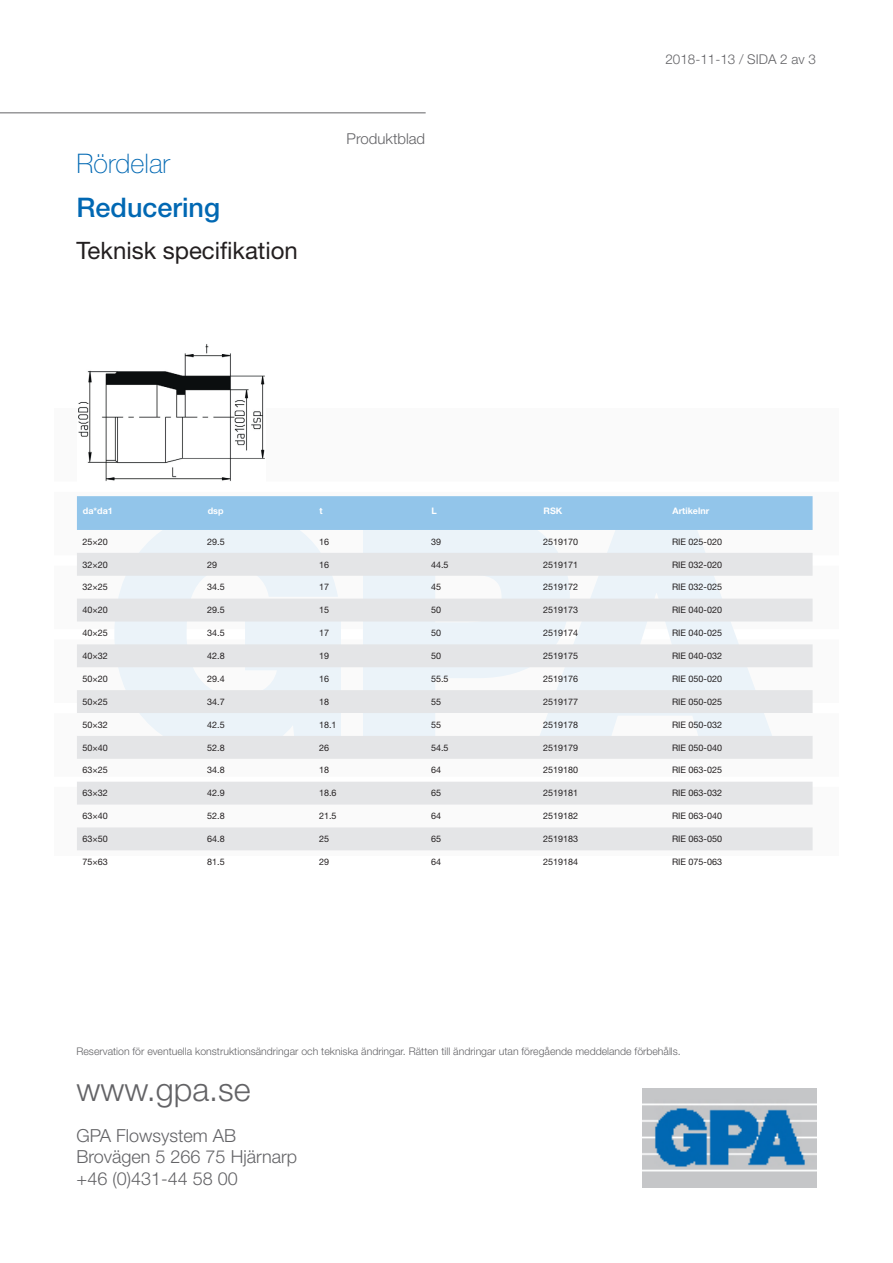
<style>
.page{position:relative;width:893px;height:1263px;background:#fff}
.page>*{position:absolute;margin:0;border:0;box-sizing:border-box;transform-origin:0 0}
.t1{font:300 32.4px "Helvetica Neue LT Std";color:#636366}
.t2{font:500 27px "Helvetica Neue LT Std";color:#0168b3}
.t3{font:100 27px "Helvetica Neue LT Std";color:#0168b3}
.t4{font:24px "Helvetica Neue LT Std";color:#231f20}
.t5{font:300 18px/21.6px "Helvetica Neue LT Std";color:#636366}
.t6{font:300 15px "Helvetica Neue LT Std";color:#636366}
.t7{font:300 13.5px "Helvetica Neue LT Std";color:#636366}
.t8{font:300 10.5px "Helvetica Neue LT Std";color:#636366}
.t9{font:9px "Helvetica Neue LT Std";color:#231f20}
.t10{font:700 9px "Helvetica Neue LT Std";color:#fff}
</style>
<div class="page">
<div style="left:54px;top:408px;width:785px;height:447px;background:#fafafa"></div>
<div style="left:54px;top:777px;width:785px;height:10px;background:#fff"></div>
<div style="left:54px;top:703px;width:785px;height:10px;background:#fff"></div>
<div style="left:54px;top:629px;width:785px;height:10px;background:#fff"></div>
<div style="left:54px;top:555px;width:785px;height:11px;background:#fff"></div>
<div style="left:54px;top:482px;width:785px;height:10px;background:#fff"></div>
<svg style="left:139px;top:530px;width:182px;height:23px;fill:#ebf3f9"></svg>
<div style="left:363px;top:530px;width:172px;height:23px;background:#ebf3f9"></div>
<svg style="left:535px;top:530px;width:170px;height:23px;fill:#ebf3f9"></svg>
<hr style="left:0;top:112px;width:426px;height:1px;background:#636366">
<img style="left:643px;top:1088px;width:173px;height:99px">
<div style="left:77px;top:496px;width:736px;height:34px;background:#92c5ea"></div>
<svg style="left:77px;top:553px;width:736px;height:297px;fill:#e4e5e7"></svg>
<img style="left:78px;top:344px;width:187px;height:137px">
<h2 class="t3" style="left:77px;top:148px;width:95px">Rördelar</h2>
<h2 class="t2" style="left:77px;top:191px;width:145px">Reducering</h2>
<h3 class="t4" style="left:77px;top:236px;width:223px">Teknisk specifikation</h3>
<h3 class="t6" style="left:347px;top:129px;width:80px">Produktblad</h3>
<h3 class="t7" style="left:665px;top:51px;width:152px">2018-11-13 / SIDA 2 av 3</h3>
<p class="t10" style="left:83px;top:505px;width:31px">da*da1</p>
<p class="t10" style="left:208px;top:505px;width:17px">dsp</p>
<p class="t10" style="left:320px;top:505px;width:5px">t</p>
<p class="t10" style="left:432px;top:505px;width:7px">L</p>
<p class="t10" style="left:544px;top:505px;width:20px">RSK</p>
<p class="t10" style="left:673px;top:505px;width:38px">Artikelnr</p>
<p class="t9" style="left:82px;top:536px;width:27px">25×20</p>
<p class="t9" style="left:207px;top:536px;width:19px">29.5</p>
<p class="t9" style="left:319px;top:536px;width:12px">16</p>
<p class="t9" style="left:431px;top:536px;width:12px">39</p>
<p class="t9" style="left:543px;top:536px;width:37px">2519170</p>
<p class="t9" style="left:672px;top:536px;width:52px">RIE 025-020</p>
<p class="t9" style="left:82px;top:559px;width:27px">32×20</p>
<p class="t9" style="left:207px;top:559px;width:12px">29</p>
<p class="t9" style="left:319px;top:559px;width:12px">16</p>
<p class="t9" style="left:431px;top:559px;width:19px">44.5</p>
<p class="t9" style="left:543px;top:559px;width:37px">2519171</p>
<p class="t9" style="left:672px;top:559px;width:52px">RIE 032-020</p>
<p class="t9" style="left:82px;top:582px;width:27px">32×25</p>
<p class="t9" style="left:207px;top:582px;width:19px">34.5</p>
<p class="t9" style="left:319px;top:582px;width:12px">17</p>
<p class="t9" style="left:431px;top:582px;width:12px">45</p>
<p class="t9" style="left:543px;top:582px;width:37px">2519172</p>
<p class="t9" style="left:672px;top:582px;width:52px">RIE 032-025</p>
<p class="t9" style="left:82px;top:605px;width:27px">40×20</p>
<p class="t9" style="left:207px;top:605px;width:19px">29.5</p>
<p class="t9" style="left:319px;top:605px;width:12px">15</p>
<p class="t9" style="left:431px;top:605px;width:12px">50</p>
<p class="t9" style="left:543px;top:605px;width:37px">2519173</p>
<p class="t9" style="left:672px;top:605px;width:52px">RIE 040-020</p>
<p class="t9" style="left:82px;top:627px;width:27px">40×25</p>
<p class="t9" style="left:207px;top:627px;width:19px">34.5</p>
<p class="t9" style="left:319px;top:627px;width:12px">17</p>
<p class="t9" style="left:431px;top:627px;width:12px">50</p>
<p class="t9" style="left:543px;top:627px;width:37px">2519174</p>
<p class="t9" style="left:672px;top:627px;width:52px">RIE 040-025</p>
<p class="t9" style="left:82px;top:650px;width:27px">40×32</p>
<p class="t9" style="left:207px;top:650px;width:19px">42.8</p>
<p class="t9" style="left:319px;top:650px;width:12px">19</p>
<p class="t9" style="left:431px;top:650px;width:12px">50</p>
<p class="t9" style="left:543px;top:650px;width:37px">2519175</p>
<p class="t9" style="left:672px;top:650px;width:52px">RIE 040-032</p>
<p class="t9" style="left:82px;top:673px;width:27px">50×20</p>
<p class="t9" style="left:207px;top:673px;width:19px">29.4</p>
<p class="t9" style="left:319px;top:673px;width:12px">16</p>
<p class="t9" style="left:431px;top:673px;width:19px">55.5</p>
<p class="t9" style="left:543px;top:673px;width:37px">2519176</p>
<p class="t9" style="left:672px;top:673px;width:52px">RIE 050-020</p>
<p class="t9" style="left:82px;top:696px;width:27px">50×25</p>
<p class="t9" style="left:207px;top:696px;width:19px">34.7</p>
<p class="t9" style="left:319px;top:696px;width:12px">18</p>
<p class="t9" style="left:431px;top:696px;width:12px">55</p>
<p class="t9" style="left:543px;top:696px;width:37px">2519177</p>
<p class="t9" style="left:672px;top:696px;width:52px">RIE 050-025</p>
<p class="t9" style="left:82px;top:719px;width:27px">50×32</p>
<p class="t9" style="left:207px;top:719px;width:19px">42.5</p>
<p class="t9" style="left:319px;top:719px;width:19px">18.1</p>
<p class="t9" style="left:431px;top:719px;width:12px">55</p>
<p class="t9" style="left:543px;top:719px;width:37px">2519178</p>
<p class="t9" style="left:672px;top:719px;width:52px">RIE 050-032</p>
<p class="t9" style="left:82px;top:742px;width:27px">50×40</p>
<p class="t9" style="left:207px;top:742px;width:19px">52.8</p>
<p class="t9" style="left:319px;top:742px;width:12px">26</p>
<p class="t9" style="left:431px;top:742px;width:19px">54.5</p>
<p class="t9" style="left:543px;top:742px;width:37px">2519179</p>
<p class="t9" style="left:672px;top:742px;width:52px">RIE 050-040</p>
<p class="t9" style="left:82px;top:765px;width:27px">63×25</p>
<p class="t9" style="left:207px;top:765px;width:19px">34.8</p>
<p class="t9" style="left:319px;top:765px;width:12px">18</p>
<p class="t9" style="left:431px;top:765px;width:12px">64</p>
<p class="t9" style="left:543px;top:765px;width:37px">2519180</p>
<p class="t9" style="left:672px;top:765px;width:52px">RIE 063-025</p>
<p class="t9" style="left:82px;top:788px;width:27px">63×32</p>
<p class="t9" style="left:207px;top:788px;width:19px">42.9</p>
<p class="t9" style="left:319px;top:788px;width:19px">18.6</p>
<p class="t9" style="left:431px;top:788px;width:12px">65</p>
<p class="t9" style="left:543px;top:788px;width:37px">2519181</p>
<p class="t9" style="left:672px;top:788px;width:52px">RIE 063-032</p>
<p class="t9" style="left:82px;top:811px;width:27px">63×40</p>
<p class="t9" style="left:207px;top:811px;width:19px">52.8</p>
<p class="t9" style="left:319px;top:811px;width:19px">21.5</p>
<p class="t9" style="left:431px;top:811px;width:12px">64</p>
<p class="t9" style="left:543px;top:811px;width:37px">2519182</p>
<p class="t9" style="left:672px;top:811px;width:52px">RIE 063-040</p>
<p class="t9" style="left:82px;top:833px;width:27px">63×50</p>
<p class="t9" style="left:207px;top:833px;width:19px">64.8</p>
<p class="t9" style="left:319px;top:833px;width:12px">25</p>
<p class="t9" style="left:431px;top:833px;width:12px">65</p>
<p class="t9" style="left:543px;top:833px;width:37px">2519183</p>
<p class="t9" style="left:672px;top:833px;width:52px">RIE 063-050</p>
<p class="t9" style="left:82px;top:856px;width:27px">75×63</p>
<p class="t9" style="left:207px;top:856px;width:19px">81.5</p>
<p class="t9" style="left:319px;top:856px;width:12px">29</p>
<p class="t9" style="left:431px;top:856px;width:12px">64</p>
<p class="t9" style="left:543px;top:856px;width:37px">2519184</p>
<p class="t9" style="left:672px;top:856px;width:52px">RIE 075-063</p>
<p class="t8" style="left:77px;top:1045px;width:606px">Reservation för eventuella konstruktionsändringar och tekniska ändringar. Rätten till ändringar utan föregående meddelande förbehålls.</p>
<h1 class="t1" style="left:77px;top:1069px;width:176px">www.gpa.se</h1>
<h3 class="t5" style="left:77px;top:1124px;width:222px">GPA Flowsystem AB<br>Brovägen 5 266 75 Hjärnarp +46 (0)431-44 58 00</h3>
</div>
